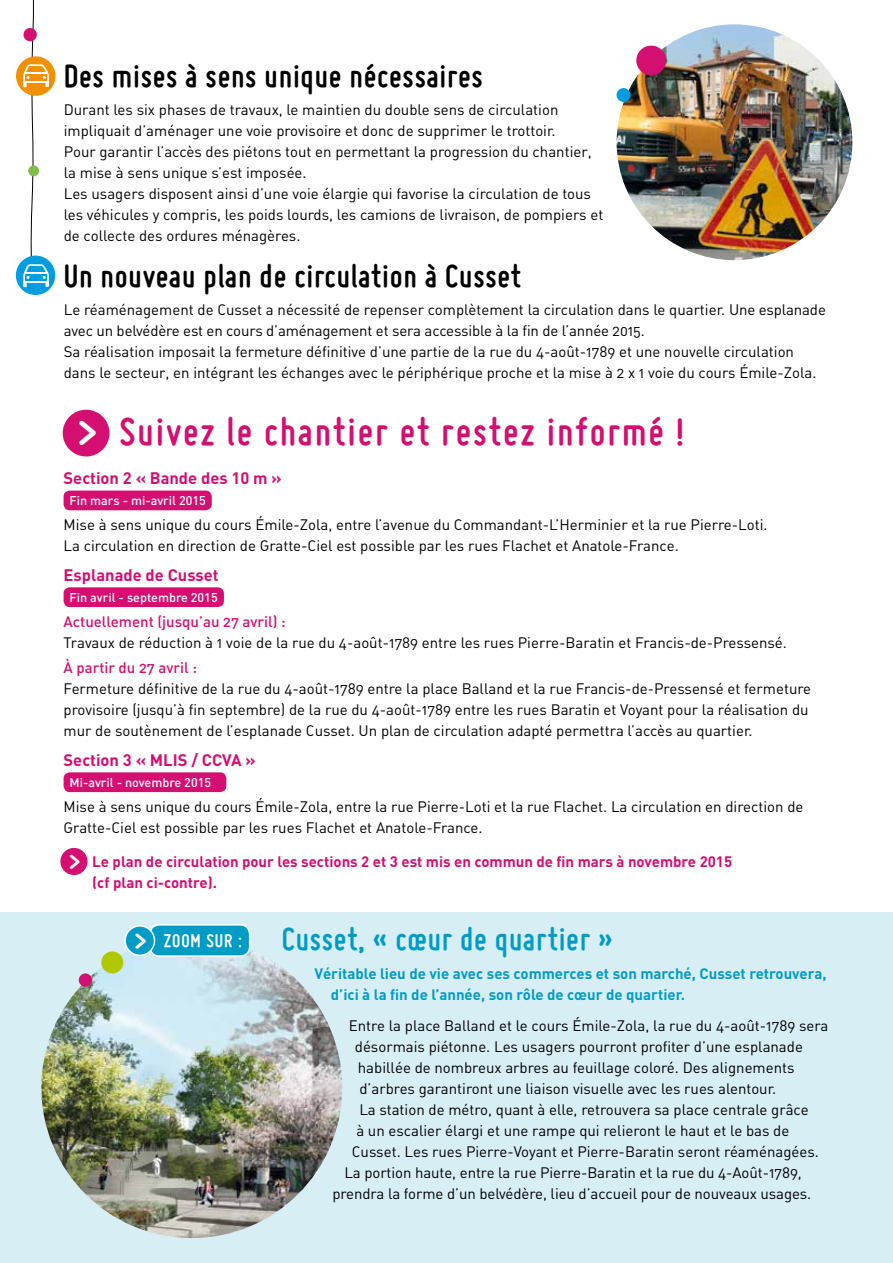
<style>
.page{position:relative;width:893px;height:1263px;background:#fff}
.page>*{position:absolute;margin:0;border:0;box-sizing:border-box;transform-origin:0 0}
.t1{font:700 42px "Miso";letter-spacing:.045em;color:#d40f71}
.t2{font:700 34.5px "Miso";letter-spacing:.02em;color:#000}
.t3{font:700 34.5px "Miso";letter-spacing:.02em;color:#009cc6}
.t4{font:700 28.35px "Miso";color:#fff}
.t5{font:700 19.8px "Miso";letter-spacing:.045em;color:#fff}
.t6{font:700 16.5px "DIN";color:#d40f71}
.t7{font:15px/21px "DIN Regular Alternate";color:#000}
.t8{font:700 15px/21px "DIN";color:#009cc6}
.t9{font:700 15px/21px "DIN";color:#d40f71}
.t10{font:15px "DIN Medium Alternate";color:#d40f71}
.t11{font:500 12.6px "DIN";color:#fff}
.s1{font-size:48.9px;color:#fff}
.s2{font-size:30.75px}
</style>
<div class="page">
<div style="left:0;top:913px;width:893px;height:350px;background:#d7eef5"></div>
<div style="left:63px;top:410px;width:46px;height:46px;background:#d40f71;border-radius:50%"></div>
<div style="left:60px;top:848px;width:27px;height:27px;background:#d40f71;border-radius:50%"></div>
<div style="left:64px;top:491px;width:148px;height:19px;background:#d40f71;border-radius:6px"></div>
<div style="left:64px;top:587px;width:160px;height:20px;background:#d40f71;border-radius:6px"></div>
<div style="left:64px;top:772px;width:162px;height:20px;background:#d40f71;border-radius:6px"></div>
<div style="left:16px;top:56px;width:39px;height:40px;background:#f19000;border-radius:50%"></div>
<div style="left:16px;top:256px;width:39px;height:39px;background:#009ee0;border-radius:50%"></div>
<svg style="left:23px;top:0;width:26px;height:287px"></svg>
<hr style="left:25px;top:272px;width:22px;height:2px;background:#fff">
<img style="left:617px;top:24px;width:235px;height:236px;border-radius:118px">
<div style="left:636px;top:46px;width:30px;height:29px;background:#d40f71;border-radius:50%"></div>
<div style="left:617px;top:88px;width:13px;height:14px;background:#009ee0;border-radius:50%"></div>
<img style="left:41px;top:937px;width:301px;height:301px;border-radius:150px">
<div style="left:150px;top:925px;width:100px;height:31px;background:#009cc6;border-radius:9px"></div>
<div style="left:149px;top:924px;width:101px;height:33px;border:2px solid #fff;border-radius:9px"></div>
<div style="left:125px;top:926px;width:30px;height:29px;background:#009cc6;border-radius:50%"></div>
<div style="left:124px;top:925px;width:31px;height:31px;border:2px solid #fff;border-radius:50%"></div>
<div style="left:101px;top:951px;width:22px;height:22px;background:#b1c800;border-radius:50%"></div>
<div style="left:79px;top:973px;width:13px;height:14px;background:#d40f71;border-radius:50%"></div>
<h2 class="t2" style="left:64px;top:57px;width:421px">Des mises à sens unique nécessaires</h2>
<p class="t7" style="left:64px;top:99px;width:541px">Durant les six phases de travaux, le maintien du double sens de circulation impliquait d’aménager une voie provisoire et donc de supprimer le trottoir.<br>Pour garantir l’accès des piétons tout en permettant la progression du chantier, la mise à sens unique s’est imposée.<br>Les usagers disposent ainsi d’une voie élargie qui favorise la circulation de tous les véhicules y compris, les poids lourds, les camions de livraison, de pompiers et de collecte des ordures ménagères.</p>
<h2 class="t2" style="left:64px;top:256px;width:459px">Un nouveau plan de circulation à Cusset</h2>
<p class="t7" style="left:64px;top:299px;width:764px">Le réaménagement de Cusset a nécessité de repenser complètement la circulation dans le quartier. Une esplanade avec un belvédère est en cours d’aménagement et sera accessible à la fin de l’année 2015.<br>Sa réalisation imposait la fermeture définitive d’une partie de la rue du 4-août-1789 et une nouvelle circulation dans le secteur, en intégrant les échanges avec le périphérique proche et la mise à 2 x 1 voie du cours Émile-Zola.</p>
<h1 class="t1" style="left:77px;top:408px;width:609px"><span class="s1">&gt;</span> Suivez le chantier et restez informé !</h1>
<p class="t6" style="left:64px;top:467px;width:220px">Section 2 « Bande des 10 m »</p>
<p class="t11" style="left:69px;top:492px;width:138px">Fin mars - mi-avril 2015</p>
<p class="t7" style="left:64px;top:514px;width:705px">Mise à sens unique du cours Émile-Zola, entre l’avenue du Commandant-L’Herminier et la rue Pierre-Loti.<br>La circulation en direction de Gratte-Ciel est possible par les rues Flachet et Anatole-France.</p>
<p class="t6" style="left:64px;top:564px;width:157px">Esplanade de Cusset</p>
<p class="t11" style="left:69px;top:589px;width:150px">Fin avril - septembre 2015</p>
<p class="t10" style="left:64px;top:612px;width:224px">Actuellement (jusqu’au 27 avril) :</p>
<p class="t7" style="left:64px;top:632px;width:725px">Travaux de réduction à 1 voie de la rue du 4-août-1789 entre les rues Pierre-Baratin et Francis-de-Pressensé.</p>
<p class="t10" style="left:64px;top:658px;width:135px">À partir du 27 avril :</p>
<p class="t7" style="left:64px;top:678px;width:749px">Fermeture définitive de la rue du 4-août-1789 entre la place Balland et la rue Francis-de-Pressensé et fermeture provisoire (jusqu’à fin septembre) de la rue du 4-août-1789 entre les rues Baratin et Voyant pour la réalisation du mur de soutènement de l’esplanade Cusset. Un plan de circulation adapté permettra l’accès au quartier.</p>
<p class="t6" style="left:64px;top:749px;width:194px">Section 3 « MLIS / CCVA »</p>
<p class="t11" style="left:69px;top:774px;width:143px">Mi-avril - novembre 2015</p>
<p class="t7" style="left:64px;top:796px;width:741px">Mise à sens unique du cours Émile-Zola, entre la rue Pierre-Loti et la rue Flachet. La circulation en direction de<br>Gratte-Ciel est possible par les rues Flachet et Anatole-France.</p>
<h3 class="t4" style="left:69px;top:845px;width:13px">&gt;</h3>
<p class="t9" style="left:92px;top:851px;width:641px">Le plan de circulation pour les sections 2 et 3 est mis en commun de fin mars à novembre 2015 (cf plan ci-contre).</p>
<h3 class="t5" style="left:134px;top:929px;width:109px"><span class="s2">&gt;</span> ZOOM SUR :</h3>
<h2 class="t3" style="left:282px;top:919px;width:332px">Cusset, « cœur de quartier »</h2>
<p class="t8" style="left:331px;top:962px;width:497px;text-indent:-16px">Véritable lieu de vie avec ses commerces et son marché, Cusset retrouvera, d’ici à la fin de l’année, son rôle de cœur de quartier.</p>
<p class="t7" style="left:349px;top:1014px;width:481px">Entre la place Balland et le cours Émile-Zola, la rue du 4-août-1789 sera</p>
<p class="t7" style="left:355px;top:1035px;width:450px">désormais piétonne. Les usagers pourront profiter d’une esplanade</p>
<p class="t7" style="left:358px;top:1056px;width:438px">habillée de nombreux arbres au feuillage coloré. Des alignements</p>
<p class="t7" style="left:359px;top:1077px;width:418px">d’arbres garantiront une liaison visuelle avec les rues alentour.</p>
<p class="t7" style="left:359px;top:1098px;width:451px">La station de métro, quant à elle, retrouvera sa place centrale grâce</p>
<p class="t7" style="left:356px;top:1119px;width:434px">à un escalier élargi et une rampe qui relieront le haut et le bas de</p>
<p class="t7" style="left:352px;top:1140px;width:469px">Cusset. Les rues Pierre-Voyant et Pierre-Baratin seront réaménagées.</p>
<p class="t7" style="left:344px;top:1161px;width:459px">La portion haute, entre la rue Pierre-Baratin et la rue du 4-Août-1789,</p>
<p class="t7" style="left:332px;top:1182px;width:480px">prendra la forme d’un belvédère, lieu d’accueil pour de nouveaux usages.</p>
</div>
